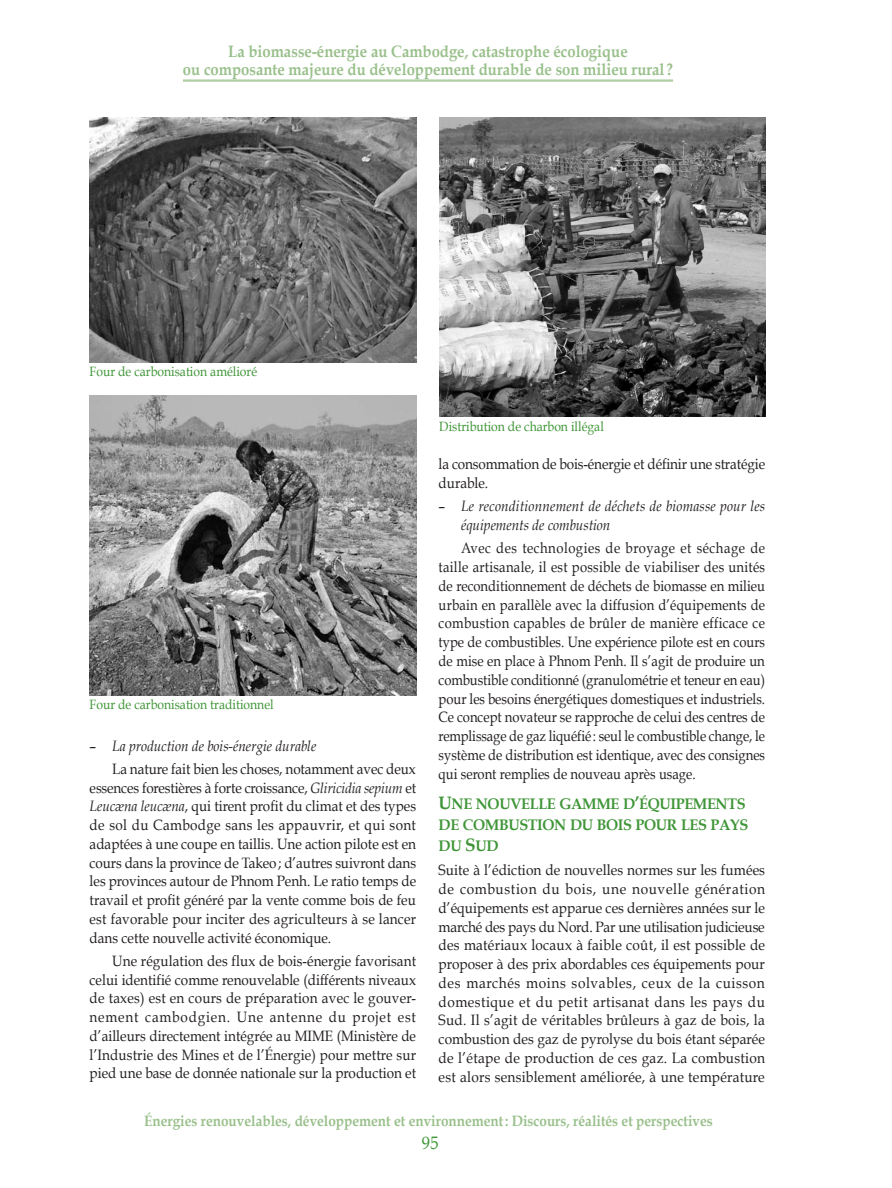
<style>
.page{position:relative;width:892px;height:1188px;background:#fff}
.page>*{position:absolute;margin:0;border:0;box-sizing:border-box;transform-origin:0 0}
.t1{font:18px "Book Antiqua";color:#3f9537;scale:.9 1}
.t2{font:700 16.5px/18px "Book Antiqua";color:#99c08b;text-align:center;scale:.9 1}
.t3{font:700 15.3px/21px "Book Antiqua";letter-spacing:-.025em;color:#3f9537;scale:.95 1}
.t4{font:15px/18.8px "Book Antiqua";color:#231f20;scale:.9 1}
.t5{font:15px/18.8px "Book Antiqua";color:#231f20;text-align:justify;scale:.87 1}
.t6{font:15px/18.8px "Book Antiqua";color:#231f20;text-align:justify;scale:.91 1}
.t7{font:700 15px "Book Antiqua";color:#99c08b;scale:.9 1}
.t8{font:italic 15px/18.8px "Book Antiqua";letter-spacing:.015em;color:#231f20;scale:.9 1}
.t9{font:13.5px "Book Antiqua";color:#3f9537;scale:.9 1}
.s1{font-style:italic}
.s2{font-style:normal}
.s3{font-size:18px}
</style>
<div class="page">
<hr style="left:183px;top:80px;width:490px;height:1px;background:#99c08b">
<hr style="left:183px;top:81px;width:490px;height:1px;background:#99c08b">
<img style="left:90px;top:117px;width:326px;height:245px">
<img style="left:90px;top:395px;width:326px;height:300px">
<img style="left:439px;top:117px;width:326px;height:300px">
<p class="t2" style="left:183px;top:43px;width:546px">La biomasse-énergie au Cambodge, catastrophe écologique<br>ou composante majeure du développement durable de son milieu rural ?</p>
<p class="t9" style="left:90px;top:363px;width:188px">Four de carbonisation amélioré</p>
<p class="t9" style="left:90px;top:696px;width:206px">Four de carbonisation traditionnel</p>
<p class="t4" style="left:112px;top:734px;width:339px;line-height:23.2px;text-indent:-22px">– <span class="s1">La production de bois-énergie durable<br></span>La nature fait bien les choses, notamment avec deux</p>
<p class="t4" style="left:90px;top:778px;width:364px;text-align:justify">essences forestières à forte croissance, <span class="s1">Gliricidia sepium</span> et <span class="s1">Leucæna leucæna</span>, qui tirent profit du climat et des types de sol du Cambodge sans les appauvrir, et qui sont adaptées à une coupe en taillis. Une action pilote est en cours dans la province de Takeo; d’autres suivront dans les provinces autour de Phnom Penh. Le ratio temps de travail et profit généré par la vente comme bois de feu est favorable pour inciter des agriculteurs à se lancer dans cette nouvelle activité économique.</p>
<p class="t4" style="left:90px;top:951px;width:364px;text-align:justify;text-indent:22px">Une régulation des flux de bois-énergie favorisant celui identifié comme renouvelable (différents niveaux de taxes) est en cours de préparation avec le gouver&shy;ne-ment cambodgien. Une antenne du projet est d’ailleurs directement intégrée au MIME (Ministère de l’Industrie des Mines et de l’Énergie) pour mettre sur pied une base de donnée nationale sur la production et</p>
<p class="t9" style="left:439px;top:417px;width:184px">Distribution de charbon illégal</p>
<p class="t4" style="left:438px;top:455px;width:364px">la consommation de bois-énergie et définir une stratégie durable.</p>
<p class="t8" style="left:461px;top:497px;width:339px;text-indent:-22px"><span class="s2">–</span> Le reconditionnement de déchets de biomasse pour les équipements de combustion</p>
<p class="t5" style="left:438px;top:539px;width:377px;text-indent:22px">Avec des technologies de broyage et séchage de taille artisanale, il est possible de viabiliser des unités de reconditionnement de déchets de biomasse en milieu urbain en parallèle avec la diffusion d’équipements de combustion capables de brûler de manière efficace ce type de combustibles. Une expérience pilote est en cours de mise en place à Phnom Penh. Il s’agit de produire un combustible conditionné (granulométrie et teneur en eau) pour les besoins énergétiques domestiques et industriels.<br>Ce concept novateur se rapproche de celui des centres de remplissage de gaz liquéfié: seul le combustible change, le système de distribution est identique, avec des consignes qui seront remplies de nouveau après usage.</p>
<p class="t3" style="left:438px;top:793px;width:327px"><span class="s3">U</span>ne nouvelle gamme d<span class="s3">’</span>équipements de combustion du bois pour les pays du <span class="s3">S</span>ud</p>
<p class="t6" style="left:438px;top:860px;width:360px">Suite à l’édiction de nouvelles normes sur les fumées de combustion du bois, une nouvelle génération d’équipements est apparue ces dernières années sur le marché des pays du Nord. Par une utilisation judicieuse des matériaux locaux à faible coût, il est possible de pro-poser à des prix abordables ces équipements pour des marchés moins solvables, ceux de la cuisson domestique et du petit artisanat dans les pays du Sud. Il s’agit de véritables brûleurs à gaz de bois, la combustion des gaz de pyrolyse du bois étant séparée de l’étape de production de ces gaz. La combustion est alors sensiblement améliorée, à une température</p>
<p class="t7" style="left:144px;top:1111px;width:633px">Énergies renouvelables, développement et environnement: Discours, réalités et perspectives</p>
<p class="t1" style="left:422px;top:1131px;width:20px">95</p>
</div>
